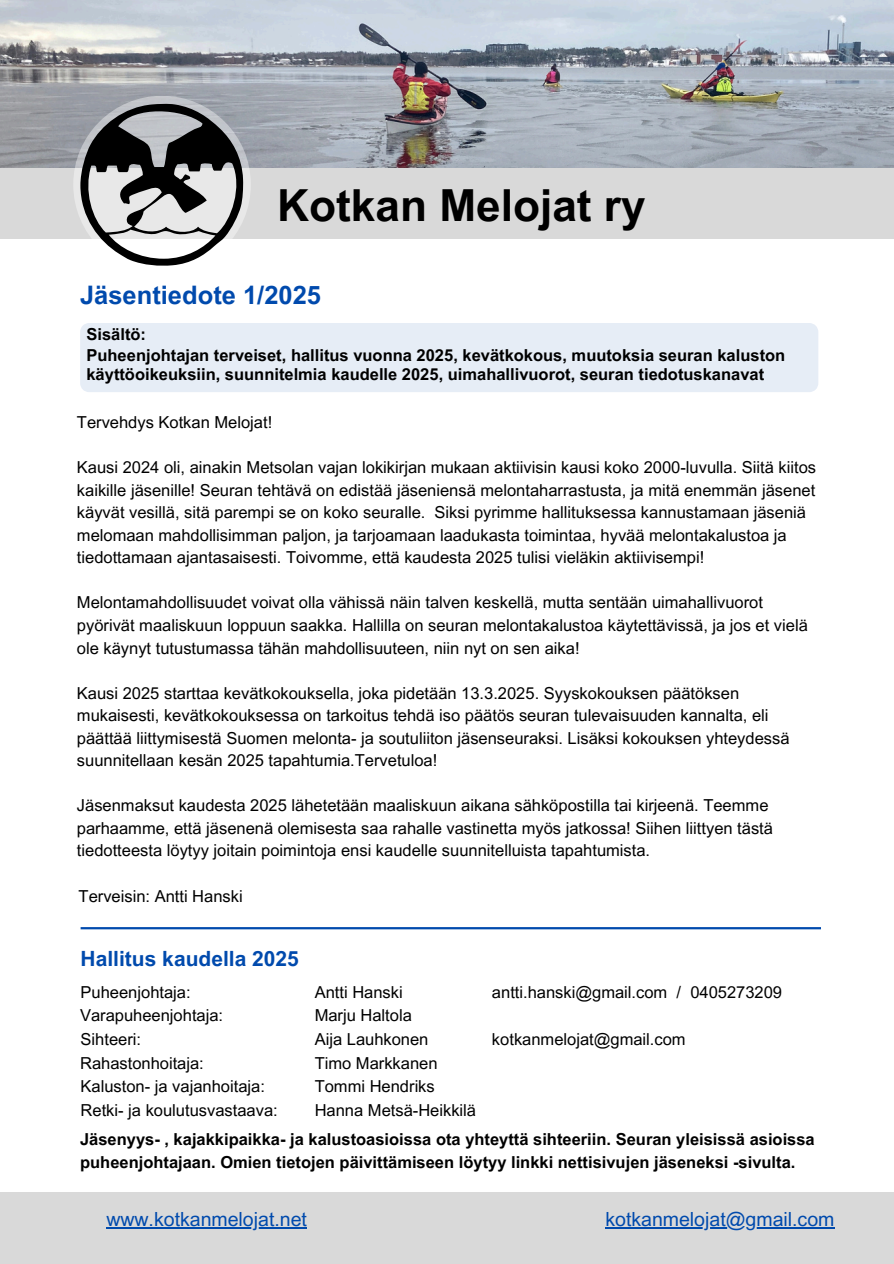
<style>
.page{position:relative;width:894px;height:1264px;background:#fff}
.page>*{position:absolute;margin:0;border:0;box-sizing:border-box;transform-origin:0 0}
.t1{font:700 44.25px "Arial MT Pro";color:#000}
.t2{font:700 25.5px "Arial MT Pro";color:#004aad}
.t3{font:700 21px "Arial MT Pro";color:#004aad}
.t4{font:19.5px "Arial MT Pro";color:#004aad}
.t5{font:16.5px/22.5px "Arial MT Pro";color:#000}
.t6{font:700 16.5px/21.3px "Arial MT Pro";color:#000}
</style>
<div class="page">
<img style="left:0;top:0;width:893px;height:168px">
<div style="left:0;top:168px;width:893px;height:71px;background:#d9d9d9"></div>
<svg style="left:73px;top:96px;width:178px;height:177px"></svg>
<svg style="left:80px;top:103px;width:163px;height:163px"></svg>
<div style="left:0;top:1192px;width:893px;height:71px;background:#d9d9d9"></div>
<div style="left:80px;top:323px;width:738px;height:69px;background:#e6edf6"></div>
<hr style="left:106px;top:1227px;width:201px;height:1px;background:#004aad">
<hr style="left:605px;top:1227px;width:229px;height:1px;background:#004aad">
<hr style="left:81px;top:927px;width:739px;height:2px;background:#004aad">
<p class="t1" style="left:277px;top:188px;width:370px">Kotkan Melojat ry</p>
<p class="t2" style="left:80px;top:285px;width:242px">Jäsentiedote 1/2025</p>
<p class="t6" style="left:86px;top:325px;width:700px">Sisältö:<br>Puheenjohtajan terveiset, hallitus vuonna 2025, kevätkokous, muutoksia seuran kaluston</p>
<p class="t6" style="left:86px;top:366px;width:679px">käyttöoikeuksiin, suunnitelmia kaudelle 2025, uimahallivuorot, seuran tiedotuskanavat</p>
<p class="t5" style="left:77px;top:413px;width:197px">Tervehdys Kotkan Melojat!</p>
<h1 class="t5" style="left:77px;top:458px;width:740px">Kausi 2024 oli, ainakin Metsolan vajan lokikirjan mukaan aktiivisin kausi koko 2000-luvulla. Siitä kiitos kaikille jäsenille! Seuran tehtävä on edistää jäseniensä melontaharrastusta, ja mitä enemmän jäsenet käyvät vesillä, sitä parempi se on koko seuralle. Siksi pyrimme hallituksessa kannustamaan jäseniä melomaan mahdollisimman paljon, ja tarjoamaan laadukasta toimintaa, hyvää melontakalustoa ja tiedottamaan ajantasaisesti. Toivomme, että kaudesta 2025 tulisi vieläkin aktiivisempi!</h1>
<h2 class="t5" style="left:77px;top:593px;width:732px">Melontamahdollisuudet voivat olla vähissä näin talven keskellä, mutta sentään uimahallivuorot pyörivät maaliskuun loppuun saakka. Hallilla on seuran melontakalustoa käytettävissä, ja jos et vielä ole käynyt tutustumassa tähän mahdollisuuteen, niin nyt on sen aika!</h2>
<h5 class="t5" style="left:77px;top:683px;width:714px">Kausi 2025 starttaa kevätkokouksella, joka pidetään 13.3.2025. Syyskokouksen päätöksen mukaisesti, kevätkokouksessa on tarkoitus tehdä iso päätös seuran tulevaisuuden kannalta, eli päättää liittymisestä Suomen melonta- ja soutuliiton jäsenseuraksi. Lisäksi kokouksen yhteydessä suunnitellaan kesän 2025 tapahtumia.Tervetuloa!</h5>
<p class="t5" style="left:77px;top:796px;width:697px">Jäsenmaksut kaudesta 2025 lähetetään maaliskuun aikana sähköpostilla tai kirjeenä. Teemme parhaamme, että jäsenenä olemisesta saa rahalle vastinetta myös jatkossa! Siihen liittyen tästä tiedotteesta löytyy joitain poimintoja ensi kaudelle suunnitelluista tapahtumista.</p>
<p class="t5" style="left:79px;top:887px;width:166px">Terveisin: Antti Hanski</p>
<p class="t3" style="left:81px;top:951px;width:220px">Hallitus kaudella 2025</p>
<h3 class="t5" style="left:81px;top:982px;width:111px">Puheenjohtaja:</h3>
<p class="t5" style="left:80px;top:1006px;width:144px">Varapuheenjohtaja:</p>
<p class="t5" style="left:81px;top:1029px;width:62px">Sihteeri:</p>
<p class="t5" style="left:80px;top:1053px;width:125px">Rahastonhoitaja:</p>
<p class="t5" style="left:81px;top:1077px;width:186px">Kaluston- ja vajanhoitaja:</p>
<p class="t5" style="left:81px;top:1101px;width:199px">Retki- ja koulutusvastaava:</p>
<p class="t5" style="left:492px;top:982px;width:291px">antti.hanski@gmail.com / 0405273209</p>
<p class="t5" style="left:492px;top:1029px;width:195px">kotkanmelojat@gmail.com</p>
<p class="t5" style="left:314px;top:982px;width:89px">Antti Hanski</p>
<p class="t5" style="left:314px;top:1006px;width:99px">Marju Haltola</p>
<p class="t5" style="left:314px;top:1029px;width:115px">Aija Lauhkonen</p>
<p class="t5" style="left:314px;top:1053px;width:124px">Timo Markkanen</p>
<p class="t5" style="left:314px;top:1077px;width:122px">Tommi Hendriks</p>
<p class="t5" style="left:314px;top:1101px;width:163px">Hanna Metsä-Heikkilä</p>
<p class="t6" style="left:80px;top:1130px;width:736px;line-height:22.5px">Jäsenyys- , kajakkipaikka- ja kalustoasioissa ota yhteyttä sihteeriin. Seuran yleisissä asioissa puheenjohtajaan. Omien tietojen päivittämiseen löytyy linkki nettisivujen jäseneksi -sivulta.</p>
<p class="t4" style="left:106px;top:1212px;width:202px">www.kotkanmelojat.net</p>
<p class="t4" style="left:605px;top:1212px;width:230px">kotkanmelojat@gmail.com</p>
</div>
